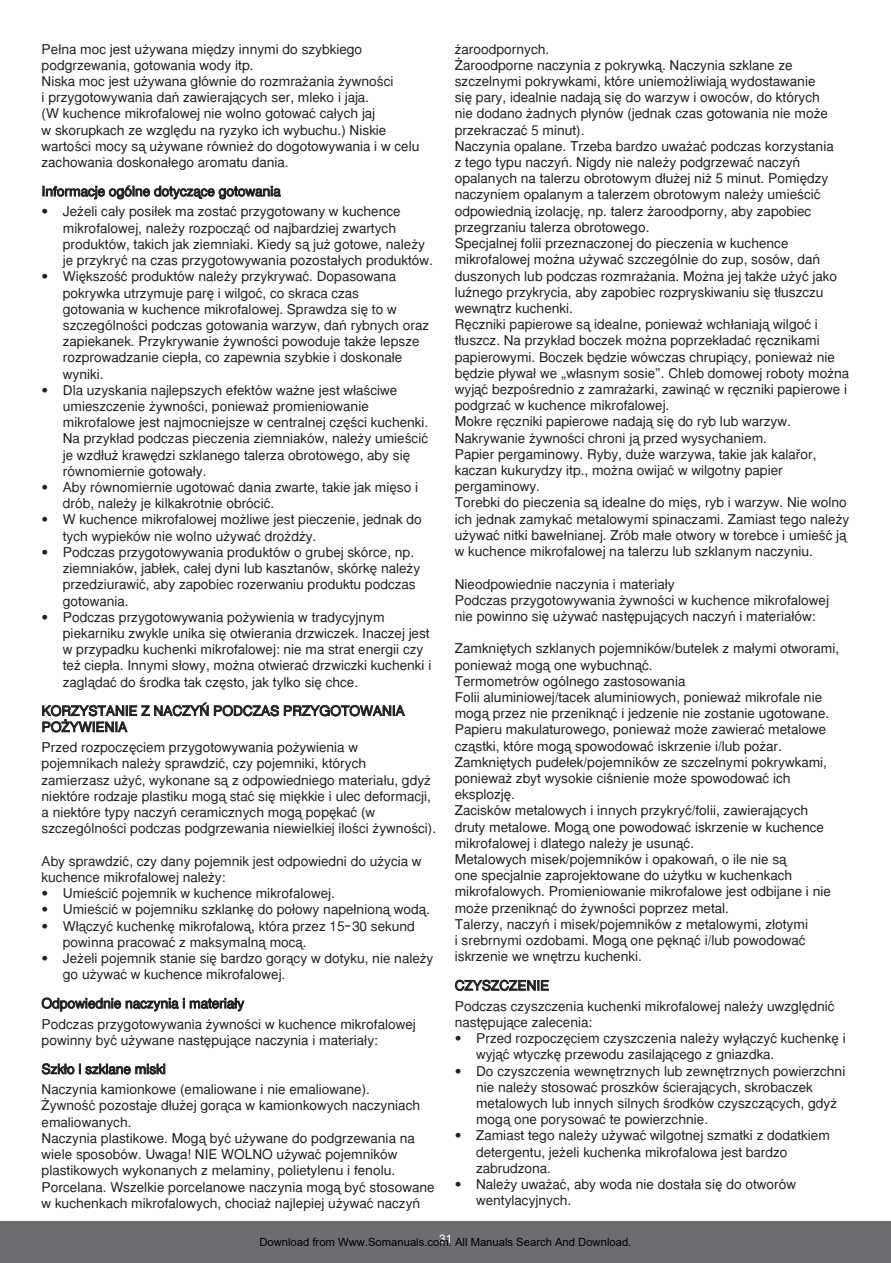
<style>
.page{position:relative;width:891px;height:1263px;background:#fff}
.page>*{position:absolute;margin:0;border:0;box-sizing:border-box;transform-origin:0 0}
.t1{font:13.5px/16.2px "Euro Slavic Sans";color:#231f20}
.t2{font:12px "Helvetica Neue";color:#fff}
.t3{font:11.25px "Arial";color:#000}
.s1{font-family:"Helvetica Neue"}
</style>
<div class="page">
<div style="left:0;top:1221px;width:890px;height:41px;background:#6c6d70"></div>
<svg style="left:43px;top:185px;width:238px;height:15px"></svg>
<svg style="left:42px;top:702px;width:363px;height:30px"></svg>
<svg style="left:41px;top:997px;width:204px;height:14px"></svg>
<svg style="left:41px;top:1063px;width:124px;height:11px"></svg>
<svg style="left:454px;top:979px;width:95px;height:12px"></svg>
<p class="t1" style="left:42px;top:41px;width:379px">Pe∏na moc jest u˝ywana mi´dzy innymi do szybkiego podgrzewania, gotowania wody itp.<br>Niska moc jest u˝ywana g∏ównie do rozmra˝ania ˝ywnoÊci<br>i przygotowywania daƒ zawierajàcych ser, mleko i jaja.<br>(W kuchence mikrofalowej nie wolno gotowaç ca∏ych jaj<br>w skorupkach ze wzgl´du na ryzyko ich wybuchu.) Niskie wartoÊci mocy sà u˝ywane równie˝ do dogotowywania i w celu zachowania doskona∏ego aromatu dania.</p>
<p class="t1" style="left:42px;top:183px;width:240px">Informacje ogólne dotyczàce gotowania</p>
<p class="t1" style="left:63px;top:203px;width:371px;text-indent:-21px"><span class="s1">•</span> Je˝eli ca∏y posi∏ek ma zostaç przygotowany w kuchence mikrofalowej, nale˝y rozpoczàç od najbardziej zwartych produktów, takich jak ziemniaki. Kiedy sà ju˝ gotowe, nale˝y je przykryç na czas przygotowywania pozosta∏ych produktów.</p>
<p class="t1" style="left:63px;top:268px;width:368px;text-indent:-21px"><span class="s1">•</span> Wi´kszoÊç produktów nale˝y przykrywaç. Dopasowana pokrywka utrzymuje par´ i wilgoç, co skraca czas<br>gotowania w kuchence mikrofalowej. Sprawdza si´ to w szczególnoÊci podczas gotowania warzyw, daƒ rybnych oraz zapiekanek. Przykrywanie ˝ywnoÊci powoduje tak˝e lepsze rozprowadzanie ciep∏a, co zapewnia szybkie i doskona∏e wyniki.</p>
<p class="t1" style="left:63px;top:382px;width:367px;text-indent:-21px"><span class="s1">•</span> Dla uzyskania najlepszych efektów wa˝ne jest w∏aÊciwe umieszczenie ˝ywnoÊci, poniewa˝ promieniowanie mikrofalowe jest najmocniejsze w centralnej cz´Êci kuchenki.<br>Na przyk∏ad podczas pieczenia ziemniaków, nale˝y umieÊciç je wzd∏u˝ kraw´dzi szklanego talerza obrotowego, aby si´ równomiernie gotowa∏y.</p>
<p class="t1" style="left:63px;top:479px;width:357px;text-indent:-21px"><span class="s1">•</span> Aby równomiernie ugotowaç dania zwarte, takie jak mi´so i drób, nale˝y je kilkakrotnie obróciç.</p>
<p class="t1" style="left:63px;top:511px;width:360px;text-indent:-21px"><span class="s1">•</span> W kuchence mikrofalowej mo˝liwe jest pieczenie, jednak do tych wypieków nie wolno u˝ywaç dro˝d˝y.</p>
<p class="t1" style="left:63px;top:544px;width:359px;text-indent:-21px"><span class="s1">•</span> Podczas przygotowywania produktów o grubej skórce, np. ziemniaków, jab∏ek, ca∏ej dyni lub kasztanów, skórk´ nale˝y przedziurawiç, aby zapobiec rozerwaniu produktu podczas gotowania.</p>
<p class="t1" style="left:63px;top:608px;width:370px;text-indent:-21px"><span class="s1">•</span> Podczas przygotowywania po˝ywienia w tradycyjnym piekarniku zwykle unika si´ otwierania drzwiczek. Inaczej jest w przypadku kuchenki mikrofalowej: nie ma strat energii czy te˝ ciep∏a. Innymi s∏owy, mo˝na otwieraç drzwiczki kuchenki i zaglàdaç do Êrodka tak cz´sto, jak tylko si´ chce.</p>
<p class="t1" style="left:42px;top:702px;width:364px">KORZYSTANIE Z NACZY¡ PODCZAS PRZYGOTOWANIA<br>PO˚YWIENIA</p>
<p class="t1" style="left:42px;top:739px;width:396px">Przed rozpocz´ciem przygotowywania po˝ywienia w pojemnikach nale˝y sprawdziç, czy pojemniki, których zamierzasz u˝yç, wykonane sà z odpowiedniego materia∏u, gdy˝ niektóre rodzaje plastiku mogà staç si´ mi´kkie i ulec deformacji, a niektóre typy naczyƒ ceramicznych mogà pop´kaç (w szczególnoÊci podczas podgrzewania niewielkiej iloÊci ˝ywnoÊci).</p>
<p class="t1" style="left:42px;top:852px;width:381px">Aby sprawdziç, czy dany pojemnik jest odpowiedni do u˝ycia w kuchence mikrofalowej nale˝y:</p>
<p class="t1" style="left:42px;top:885px;width:295px"><span class="s1">•</span> UmieÊciç pojemnik w kuchence mikrofalowej.</p>
<p class="t1" style="left:42px;top:901px;width:390px"><span class="s1">•</span> UmieÊciç w pojemniku szklank´ do po∏owy nape∏nionà wodà.</p>
<p class="t1" style="left:63px;top:917px;width:353px;text-indent:-21px"><span class="s1">•</span> W∏àczyç kuchenk´ mikrofalowà, która przez 15–30 sekund powinna pracowaç z maksymalnà mocà.</p>
<p class="t1" style="left:63px;top:949px;width:372px;text-indent:-21px"><span class="s1">•</span> Je˝eli pojemnik stanie si´ bardzo goràcy w dotyku, nie nale˝y go u˝ywaç w kuchence mikrofalowej.</p>
<p class="t1" style="left:42px;top:993px;width:375px;line-height:20.4px">Odpowiednie naczynia i materia∏y<br>Podczas przygotowywania ˝ywnoÊci w kuchence mikrofalowej</p>
<p class="t1" style="left:42px;top:1025px;width:338px;line-height:29px">powinny byç u˝ywane nast´pujàce naczynia i materia∏y:<br>Szk∏o i szklane miski</p>
<p class="t1" style="left:42px;top:1081px;width:394px">Naczynia kamionkowe (emaliowane i nie emaliowane).<br>˚ywnoÊç pozostaje d∏u˝ej goràca w kamionkowych naczyniach emaliowanych.<br>Naczynia plastikowe. Mogà byç u˝ywane do podgrzewania na wiele sposobów. Uwaga! NIE WOLNO u˝ywaç pojemników plastikowych wykonanych z melaminy, polietylenu i fenolu.<br>Porcelana. Wszelkie porcelanowe naczynia mogà byç stosowane w kuchenkach mikrofalowych, chocia˝ najlepiej u˝ywaç naczyƒ</p>
<p class="t1" style="left:454px;top:41px;width:396px">˝aroodpornych.<br>˚aroodporne naczynia z pokrywkà. Naczynia szklane ze szczelnymi pokrywkami, które uniemo˝liwiajà wydostawanie<br>si´ pary, idealnie nadajà si´ do warzyw i owoców, do których<br>nie dodano ˝adnych p∏ynów (jednak czas gotowania nie mo˝e przekraczaç 5 minut).<br>Naczynia opalane. Trzeba bardzo uwa˝aç podczas korzystania<br>z tego typu naczyƒ. Nigdy nie nale˝y podgrzewaç naczyƒ opalanych na talerzu obrotowym d∏u˝ej ni˝ 5 minut. Pomi´dzy naczyniem opalanym a talerzem obrotowym nale˝y umieÊciç odpowiednià izolacj´, np. talerz ˝aroodporny, aby zapobiec przegrzaniu talerza obrotowego.<br>Specjalnej folii przeznaczonej do pieczenia w kuchence mikrofalowej mo˝na u˝ywaç szczególnie do zup, sosów, daƒ duszonych lub podczas rozmra˝ania. Mo˝na jej tak˝e u˝yç jako luênego przykrycia, aby zapobiec rozpryskiwaniu si´ t∏uszczu wewnàtrz kuchenki.<br>R´czniki papierowe sà idealne, poniewa˝ wch∏aniajà wilgoç i t∏uszcz. Na przyk∏ad boczek mo˝na poprzek∏adaç r´cznikami papierowymi. Boczek b´dzie wówczas chrupiàcy, poniewa˝ nie b´dzie p∏ywa∏ we „w∏asnym sosie”. Chleb domowej roboty mo˝na wyjàç bezpoÊrednio z zamra˝arki, zawinàç w r´czniki papierowe i podgrzaç w kuchence mikrofalowej.<br>Mokre r´czniki papierowe nadajà si´ do ryb lub warzyw.<br>Nakrywanie ˝ywnoÊci chroni jà przed wysychaniem.<br>Papier pergaminowy. Ryby, du˝e warzywa, takie jak kalafior, kaczan kukurydzy itp., mo˝na owijaç w wilgotny papier pergaminowy.<br>Torebki do pieczenia sà idealne do mi´s, ryb i warzyw. Nie wolno ich jednak zamykaç metalowymi spinaczami. Zamiast tego nale˝y u˝ywaç nitki bawe∏nianej. Zrób ma∏e otwory w torebce i umieÊç jà w kuchence mikrofalowej na talerzu lub szklanym naczyniu.</p>
<p class="t1" style="left:454px;top:575px;width:375px">Nieodpowiednie naczynia i materia∏y<br>Podczas przygotowywania ˝ywnoÊci w kuchence mikrofalowej nie powinno si´ u˝ywaç nast´pujàcych naczyƒ i materia∏ów:</p>
<p class="t1" style="left:454px;top:640px;width:386px">Zamkni´tych szklanych pojemników/butelek z ma∏ymi otworami, poniewa˝ mogà one wybuchnàç.<br>Termometrów ogólnego zastosowania<br>Folii aluminiowej/tacek aluminiowych, poniewa˝ mikrofale nie mogà przez nie przeniknàç i jedzenie nie zostanie ugotowane.<br>Papieru makulaturowego, poniewa˝ mo˝e zawieraç metalowe czàstki, które mogà spowodowaç iskrzenie i/lub po˝ar.<br>Zamkni´tych pude∏ek/pojemników ze szczelnymi pokrywkami, poniewa˝ zbyt wysokie ciÊnienie mo˝e spowodowaç ich eksplozj´.<br>Zacisków metalowych i innych przykryç/folii, zawierajàcych druty metalowe. Mogà one powodowaç iskrzenie w kuchence mikrofalowej i dlatego nale˝y je usunàç.<br>Metalowych misek/pojemników i opakowaƒ, o ile nie sà<br>one specjalnie zaprojektowane do u˝ytku w kuchenkach mikrofalowych. Promieniowanie mikrofalowe jest odbijane i nie mo˝e przeniknàç do ˝ywnoÊci poprzez metal.<br>Talerzy, naczyƒ i misek/pojemników z metalowymi, z∏otymi<br>i srebrnymi ozdobami. Mogà one p´knàç i/lub powodowaç iskrzenie we wn´trzu kuchenki.</p>
<p class="t1" style="left:454px;top:975px;width:381px;line-height:20.4px">CZYSZCZENIE<br>Podczas czyszczenia kuchenki mikrofalowej nale˝y uwzgl´dniç</p>
<p class="t1" style="left:454px;top:1013px;width:139px">nast´pujàce zalecenia:</p>
<p class="t1" style="left:476px;top:1030px;width:371px;text-indent:-21px"><span class="s1">•</span> Przed rozpocz´ciem czyszczenia nale˝y wy∏àczyç kuchenk´ i wyjàç wtyczk´ przewodu zasilajàcego z gniazdka.</p>
<p class="t1" style="left:476px;top:1062px;width:371px;text-indent:-21px"><span class="s1">•</span> Do czyszczenia wewn´trznych lub zewn´trznych powierzchni nie nale˝y stosowaç proszków Êcierajàcych, skrobaczek metalowych lub innych silnych Êrodków czyszczàcych, gdy˝ mogà one porysowaç te powierzchnie.</p>
<p class="t1" style="left:476px;top:1127px;width:355px;text-indent:-21px"><span class="s1">•</span> Zamiast tego nale˝y u˝ywaç wilgotnej szmatki z dodatkiem detergentu, je˝eli kuchenka mikrofalowa jest bardzo zabrudzona.</p>
<p class="t1" style="left:476px;top:1175px;width:321px;text-indent:-21px"><span class="s1">•</span> Nale˝y uwa˝aç, aby woda nie dosta∏a si´ do otworów wentylacyjnych.</p>
<p class="t3" style="left:259px;top:1235px;width:373px">Download from Www.Somanuals.com. All Manuals Search And Download.</p>
<p class="t2" style="left:439px;top:1230px;width:15px">31</p>
</div>
